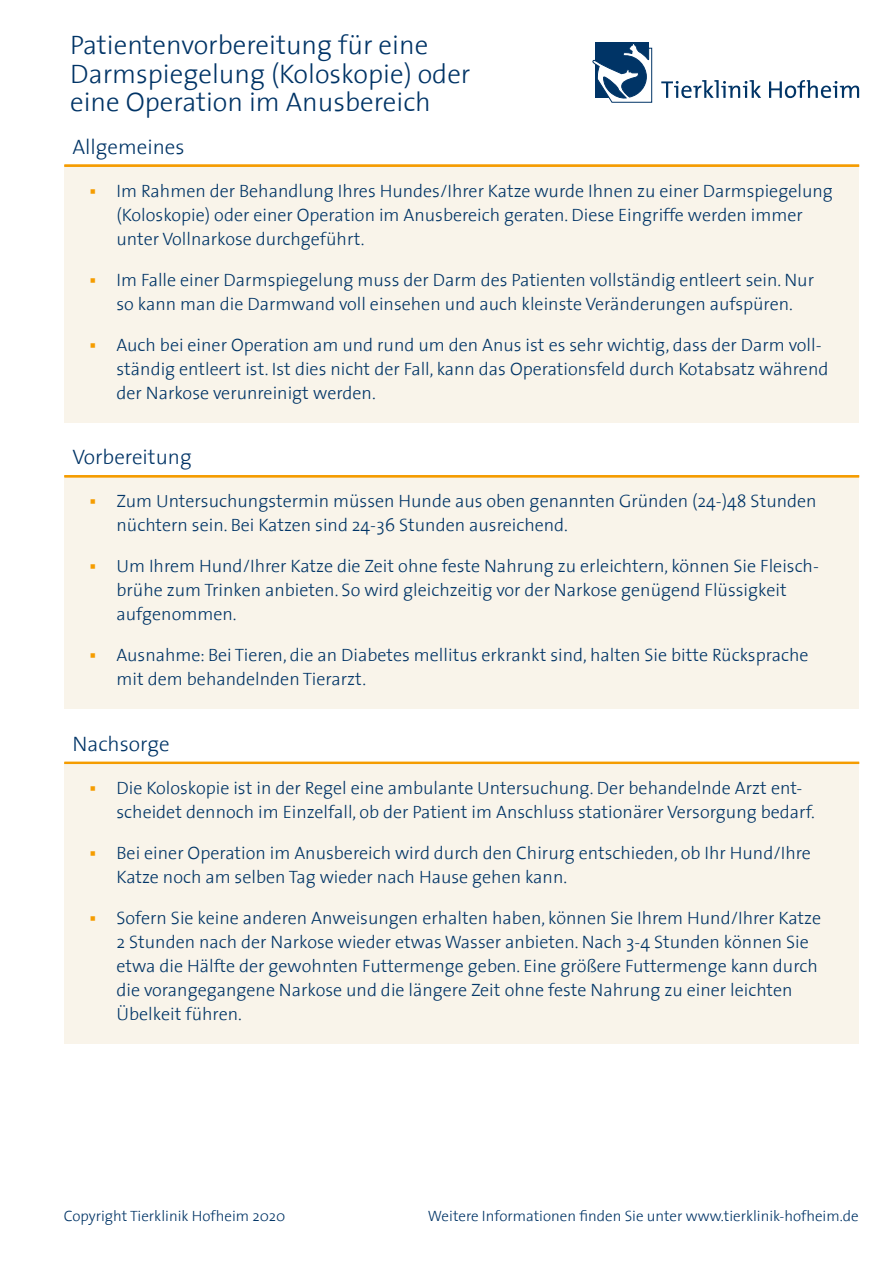
<style>
.page{position:relative;width:893px;height:1263px;background:#fff}
.page>*{position:absolute;margin:0;border:0;box-sizing:border-box;transform-origin:0 0}
.t1{font:300 27px/28.5px "The Sans";color:#003466}
.t2{font:300 21px "The Sans";color:#003466}
.t3{font:300 18px/24px "The Sans";color:#003466}
.t4{font:300 15px "The Sans";color:#003466}
</style>
<div class="page">
<svg style="left:592px;top:42px;width:61px;height:61px"></svg>
<svg style="left:661px;top:80px;width:198px;height:18px"></svg>
<div style="left:64px;top:763px;width:795px;height:281px;background:#f9f4ea"></div>
<div style="left:64px;top:476px;width:795px;height:233px;background:#f9f4ea"></div>
<div style="left:64px;top:166px;width:795px;height:257px;background:#f9f4ea"></div>
<hr style="left:64px;top:762px;width:795px;height:2px;background:#f59c00">
<hr style="left:64px;top:475px;width:795px;height:2px;background:#f59c00">
<hr style="left:64px;top:165px;width:795px;height:2px;background:#f59c00">
<h1 class="t1" style="left:70px;top:30px;width:402px">Patientenvorbereitung für eine<br>Darmspiegelung (Koloskopie) oder eine Operation im Anusbereich</h1>
<p class="t2" style="left:72px;top:129px;width:114px">Allgemeines</p>
<p class="t3" style="left:117px;top:178px;width:718px">Im Rahmen der Behandlung Ihres Hundes/Ihrer Katze wurde Ihnen zu einer Darmspiegelung (Koloskopie) oder einer Operation im Anusbereich geraten. Diese Eingriffe werden immer unter Vollnarkose durchgeführt.</p>
<p class="t3" style="left:117px;top:267px;width:699px">Im Falle einer Darmspiegelung muss der Darm des Patienten vollständig entleert sein. Nur so kann man die Darmwand voll einsehen und auch kleinste Veränderungen aufspüren.</p>
<p class="t3" style="left:117px;top:332px;width:713px">Auch bei einer Operation am und rund um den Anus ist es sehr wichtig, dass der Darm voll&shy;ständig entleert ist. Ist dies nicht der Fall, kann das Operationsfeld durch Kotabsatz während der Narkose verunreinigt werden.</p>
<p class="t2" style="left:72px;top:440px;width:121px">Vorbereitung</p>
<p class="t3" style="left:117px;top:489px;width:702px">Zum Untersuchungstermin müssen Hunde aus oben genannten Gründen (24-)48 Stunden nüchtern sein. Bei Katzen sind 24-36 Stunden ausreichend.</p>
<p class="t3" style="left:117px;top:554px;width:704px">Um Ihrem Hund/Ihrer Katze die Zeit ohne feste Nahrung zu erleichtern, können Sie Fleisch&shy;brühe zum Trinken anbieten. So wird gleichzeitig vor der Narkose genügend Flüssigkeit aufgenommen.</p>
<p class="t3" style="left:117px;top:643px;width:693px">Ausnahme: Bei Tieren, die an Diabetes mellitus erkrankt sind, halten Sie bitte Rücksprache mit dem behandelnden Tierarzt.</p>
<p class="t2" style="left:72px;top:726px;width:99px">Nachsorge</p>
<p class="t3" style="left:117px;top:775px;width:700px">Die Koloskopie ist in der Regel eine ambulante Untersuchung. Der behandelnde Arzt ent&shy;scheidet dennoch im Einzelfall, ob der Patient im Anschluss stationärer Versorgung bedarf.</p>
<p class="t3" style="left:117px;top:840px;width:696px">Bei einer Operation im Anusbereich wird durch den Chirurg entschieden, ob Ihr Hund/Ihre<br>Katze noch am selben Tag wieder nach Hause gehen kann.</p>
<p class="t3" style="left:117px;top:905px;width:706px">Sofern Sie keine anderen Anweisungen erhalten haben, können Sie Ihrem Hund/Ihrer Katze 2 Stunden nach der Narkose wieder etwas Wasser anbieten. Nach 3-4 Stunden können Sie etwa die Hälfte der gewohnten Futtermenge geben. Eine größere Futtermenge kann durch die vorangegangene Narkose und die längere Zeit ohne feste Nahrung zu einer leichten Übelkeit führen.</p>
<p class="t4" style="left:64px;top:1204px;width:223px">Copyright Tierklinik Hofheim 2020</p>
<p class="t4" style="left:428px;top:1204px;width:432px">Weitere Informationen finden Sie unter www.tierklinik-hofheim.de</p>
</div>
